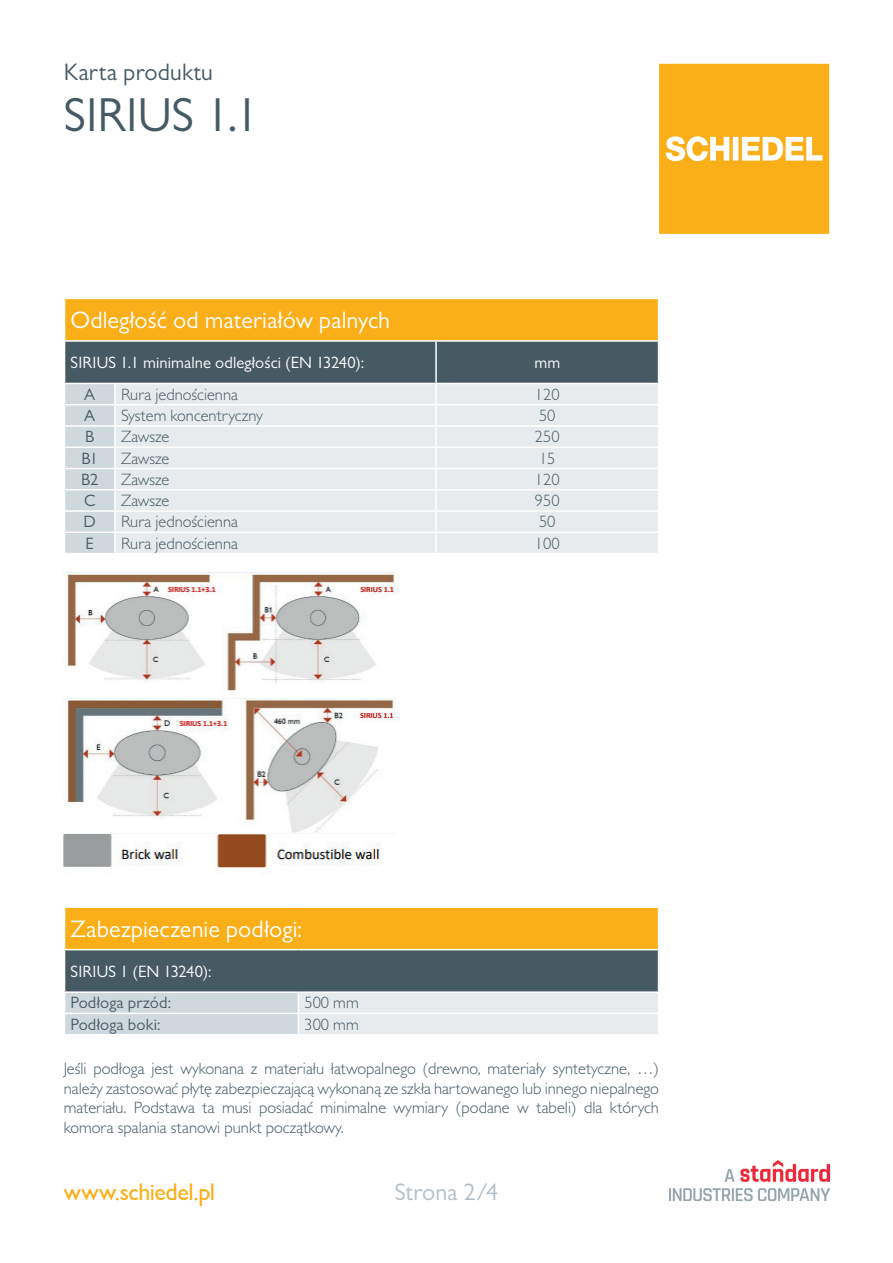
<style>
.page{position:relative;width:893px;height:1263px;background:#fff}
.page>*{position:absolute;margin:0;border:0;box-sizing:border-box;transform-origin:0 0}
.t1{font:48px "Gill Sans";letter-spacing:.005em;color:#465a64}
.t2{font:24px "Gill Sans";color:#fff}
.t3{font:24px "Gill Sans Alt One WGL";letter-spacing:-.02em;color:#faaf18}
.t4{font:24px "Gill Sans";letter-spacing:.005em;color:#465a64}
.t5{font:24px "Gill Sans";color:#b2bfc6}
.t6{font:300 16.5px/19.8px "Gill Sans";color:#465a64;text-align:justify}
.t7{font:16.5px "Gill Sans";letter-spacing:.01em;color:#fff}
.t8{font:16.5px "Gill Sans";letter-spacing:.005em;color:#465a64}
</style>
<div class="page">
<svg style="left:659px;top:64px;width:170px;height:170px;background:#fab529"></svg>
<img style="left:669px;top:1160px;width:160px;height:40px">
<div style="left:65px;top:298px;width:593px;height:43px;background:#faaf18"></div>
<svg style="left:65px;top:342px;width:593px;height:211px;background:#c6ced2"></svg>
<hr style="left:64px;top:298px;width:51px;height:1px;background:#fff">
<hr style="left:115px;top:298px;width:321px;height:1px;background:#fff">
<hr style="left:436px;top:298px;width:223px;height:1px;background:#fff">
<hr style="left:64px;top:340px;width:51px;height:2px;background:#fff">
<hr style="left:115px;top:340px;width:321px;height:2px;background:#fff">
<hr style="left:436px;top:340px;width:223px;height:2px;background:#fff">
<hr style="left:436px;top:383px;width:223px;height:1px;background:#fff">
<hr style="left:436px;top:404px;width:223px;height:1px;background:#fff">
<hr style="left:436px;top:425px;width:223px;height:2px;background:#fff">
<hr style="left:436px;top:446px;width:223px;height:2px;background:#fff">
<hr style="left:436px;top:468px;width:223px;height:1px;background:#fff">
<hr style="left:436px;top:489px;width:223px;height:1px;background:#fff">
<hr style="left:436px;top:510px;width:223px;height:2px;background:#fff">
<hr style="left:436px;top:531px;width:223px;height:2px;background:#fff">
<hr style="left:435px;top:342px;width:2px;height:41px;background:#fff">
<hr style="left:64px;top:383px;width:51px;height:1px;background:#fff">
<hr style="left:115px;top:383px;width:321px;height:1px;background:#fff">
<div style="left:65px;top:907px;width:593px;height:43px;background:#faaf18"></div>
<div style="left:65px;top:950px;width:593px;height:42px;background:#465a64"></div>
<svg style="left:65px;top:993px;width:593px;height:41px;background:#dee4e8"></svg>
<hr style="left:64px;top:906px;width:234px;height:2px;background:#fff">
<hr style="left:298px;top:906px;width:361px;height:2px;background:#fff">
<hr style="left:64px;top:949px;width:234px;height:1px;background:#fff">
<hr style="left:298px;top:949px;width:361px;height:1px;background:#fff">
<hr style="left:64px;top:991px;width:234px;height:2px;background:#fff">
<hr style="left:298px;top:991px;width:361px;height:2px;background:#fff">
<img style="left:63px;top:572px;width:335px;height:301px">
<p class="t4" style="left:64px;top:59px;width:151px">Karta produktu</p>
<p class="t1" style="left:64px;top:88px;width:197px">SIRIUS 1.1</p>
<p class="t2" style="left:71px;top:306px;width:321px">Odległość od materiałów palnych</p>
<p class="t7" style="left:71px;top:353px;width:295px">SIRIUS 1.1 minimalne odległości (EN 13240):</p>
<p class="t7" style="left:534px;top:353px;width:27px">mm</p>
<p class="t8" style="left:84px;top:385px;width:13px">A</p>
<p class="t6" style="left:121px;top:384px;width:119px">Rura jednościenna</p>
<p class="t6" style="left:535px;top:384px;width:26px">120</p>
<p class="t8" style="left:84px;top:406px;width:13px">A</p>
<p class="t6" style="left:121px;top:405px;width:144px">System koncentryczny</p>
<p class="t6" style="left:539px;top:405px;width:18px">50</p>
<p class="t8" style="left:85px;top:427px;width:11px">B</p>
<p class="t6" style="left:121px;top:426px;width:50px">Zawsze</p>
<p class="t6" style="left:535px;top:426px;width:26px">250</p>
<p class="t8" style="left:81px;top:448px;width:18px">B1</p>
<p class="t6" style="left:121px;top:448px;width:50px">Zawsze</p>
<p class="t6" style="left:539px;top:448px;width:18px">15</p>
<p class="t8" style="left:81px;top:470px;width:19px">B2</p>
<p class="t6" style="left:121px;top:469px;width:50px">Zawsze</p>
<p class="t6" style="left:535px;top:469px;width:26px">120</p>
<p class="t8" style="left:84px;top:491px;width:13px">C</p>
<p class="t6" style="left:121px;top:490px;width:50px">Zawsze</p>
<p class="t6" style="left:535px;top:490px;width:26px">950</p>
<p class="t8" style="left:84px;top:512px;width:14px">D</p>
<p class="t6" style="left:121px;top:512px;width:119px">Rura jednościenna</p>
<p class="t6" style="left:539px;top:512px;width:18px">50</p>
<p class="t8" style="left:86px;top:533px;width:10px">E</p>
<p class="t6" style="left:121px;top:533px;width:119px">Rura jednościenna</p>
<p class="t6" style="left:535px;top:533px;width:26px">100</p>
<p class="t2" style="left:71px;top:915px;width:234px">Zabezpieczenie podłogi:</p>
<p class="t7" style="left:71px;top:961px;width:143px">SIRIUS 1 (EN 13240):</p>
<p class="t8" style="left:71px;top:993px;width:102px">Podłoga przód:</p>
<p class="t6" style="left:304px;top:993px;width:56px">500 mm</p>
<p class="t8" style="left:71px;top:1015px;width:92px">Podłoga boki:</p>
<p class="t6" style="left:304px;top:1014px;width:56px">300 mm</p>
<p class="t6" style="left:64px;top:1058px;width:597px">Jeśli podłoga jest wykonana z materiału łatwopalnego (drewno, materiały syntetyczne, …) należy zastosować płytę zabezpieczającą wykonaną ze szkła hartowanego lub innego niepalnego materiału. Podstawa ta musi posiadać minimalne wymiary (podane w tabeli) dla których komora spalania stanowi punkt początkowy.</p>
<h2 class="t3" style="left:64px;top:1176px;width:153px">www.schiedel.pl</h2>
<h2 class="t5" style="left:395px;top:1178px;width:105px">Strona 2/4</h2>
</div>
